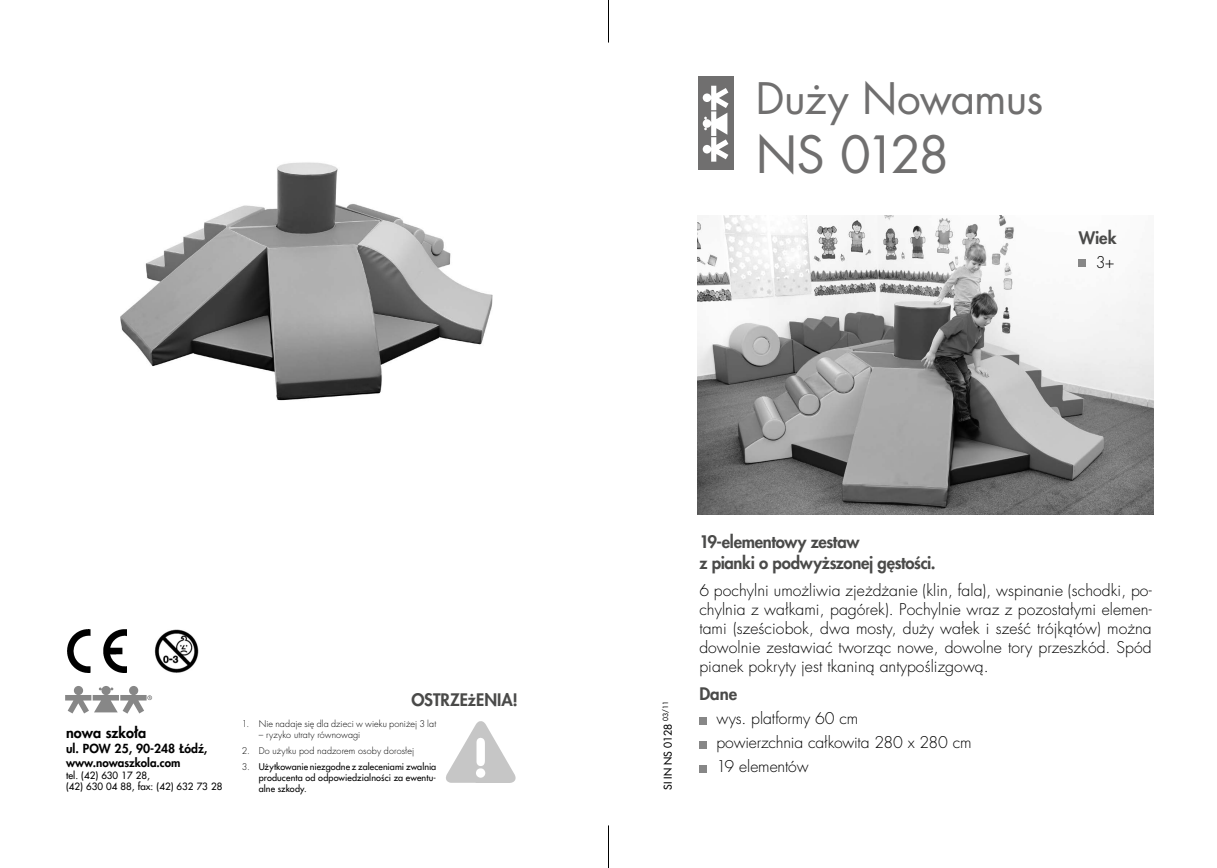
<style>
.page{position:relative;width:1217px;height:868px;background:#fff}
.page>*{position:absolute;margin:0;border:0;box-sizing:border-box;transform-origin:0 0}
.t1{font:49.95px "Futura LTS Book";letter-spacing:-.08em;color:#706f6f}
.t2{font:42.3px "Futura LTS Book";letter-spacing:-.02em;color:#706f6f}
.t3{font:800 16.8px/20.1px "Futura LTS";letter-spacing:-.015em;color:#4a4a49}
.t4{font:300 15.75px/18.9px "Futura LTS";letter-spacing:.005em;color:#000;text-align:justify}
.t5{font:800 14.4px "Futura LTS";color:#000}
.t6{font:800 12.15px "Futura LTS";color:#000}
.t7{font:800 11.55px "Futura LTS";color:#000}
.t8{font:10.5px "Futura LTS";color:#000}
.t9{font:9.75px/11.7px "Futura LTS";color:#000}
.t10{font:300 9px "Futura LTS";letter-spacing:.015em;color:#000}
.t11{font:9px/10.8px "Futura LTS";letter-spacing:.01em;color:#000;text-align:justify}
.s1{font-weight:300}
</style>
<div class="page">
<img style="left:697px;top:216px;width:455px;height:298px">
<div style="left:699px;top:717px;width:7px;height:7px;background:#878787"></div>
<div style="left:699px;top:741px;width:7px;height:7px;background:#878787"></div>
<div style="left:699px;top:765px;width:7px;height:7px;background:#878787"></div>
<hr style="left:608px;top:0;width:1px;height:43px;background:#000">
<hr style="left:608px;top:825px;width:1px;height:42px;background:#000">
<img style="left:120px;top:162px;width:373px;height:239px">
<img style="left:446px;top:721px;width:70px;height:62px">
<div style="left:697px;top:77px;width:36px;height:93px;background:#706f6f"></div>
<svg style="left:702px;top:86px;width:26px;height:76px"></svg>
<img style="left:67px;top:629px;width:59px;height:43px">
<svg style="left:65px;top:686px;width:87px;height:27px"></svg>
<img style="left:154px;top:629px;width:45px;height:44px">
<div style="left:1078px;top:259px;width:7px;height:8px;background:#878787"></div>
<p class="t5" style="left:66px;top:723px;width:82px">nowa szko³a</p>
<p class="t6" style="left:66px;top:740px;width:143px">ul. POW 25, 90-248 £ódŸ,</p>
<p class="t7" style="left:66px;top:754px;width:116px">www.nowaszkola.com</p>
<p class="t9" style="left:66px;top:769px;width:158px">tel. (42) 630 17 28,<br>(42) 630 04 88, fax: (42) 632 73 28</p>
<p class="t3" style="left:411px;top:689px;width:108px">OSTRZE¿ENIA!</p>
<p class="t10" style="left:242px;top:718px;width:196px">1. Nie nadaje siê dla dzieci w wieku poni¿ej 3 lat</p>
<p class="t10" style="left:259px;top:729px;width:103px">– ryzyko utraty równowagi</p>
<p class="t10" style="left:242px;top:745px;width:174px">2. Do u¿ytku pod nadzorem osoby doros³ej</p>
<p class="t11" style="left:259px;top:761px;width:179px;text-indent:-17px"><span class="s1">3.</span> U¿ytkowanie niezgodne z zaleceniami zwalnia producenta od odpowiedzialnoœci za ewentu&shy;alne szkody.</p>
<h2 class="t2" style="left:755px;top:72px;width:289px">Du¿y Nowamus</h2>
<h1 class="t1" style="left:755px;top:122px;width:195px">NS 0128</h1>
<p class="t3" style="left:1078px;top:227px;width:39px">Wiek</p>
<p class="t4" style="left:1095px;top:253px;width:21px">3+</p>
<p class="t8" style="left:660px;top:789px;width:90px;rotate:-90deg">SI IN NS 0128 <sup>03/11</sup></p>
<p class="t3" style="left:699px;top:531px;width:238px">19-elementowy zestaw<br>z pianki o podwy¿szonej gêstoœci.</p>
<p class="t4" style="left:699px;top:581px;width:453px">6 pochylni umo¿liwia zje¿d¿anie (klin, fala), wspinanie (schodki, po&shy;chylnia z wa³kami, pagórek). Pochylnie wraz z pozosta³ymi elemen&shy;tami (szeœciobok, dwa mosty, du¿y wa³ek i szeœæ trójk¹tów) mo¿na dowolnie zestawiaæ tworz¹c nowe, dowolne tory przeszkód. Spód pianek pokryty jest tkanin¹ antypoœlizgow¹.</p>
<p class="t3" style="left:699px;top:683px;width:39px">Dane</p>
<p class="t4" style="left:716px;top:706px;width:256px;line-height:24px;text-align:left">wys. platformy 60 cm<br>powierzchnia ca³kowita 280 x 280 cm<br>19 elementów</p>
</div>
